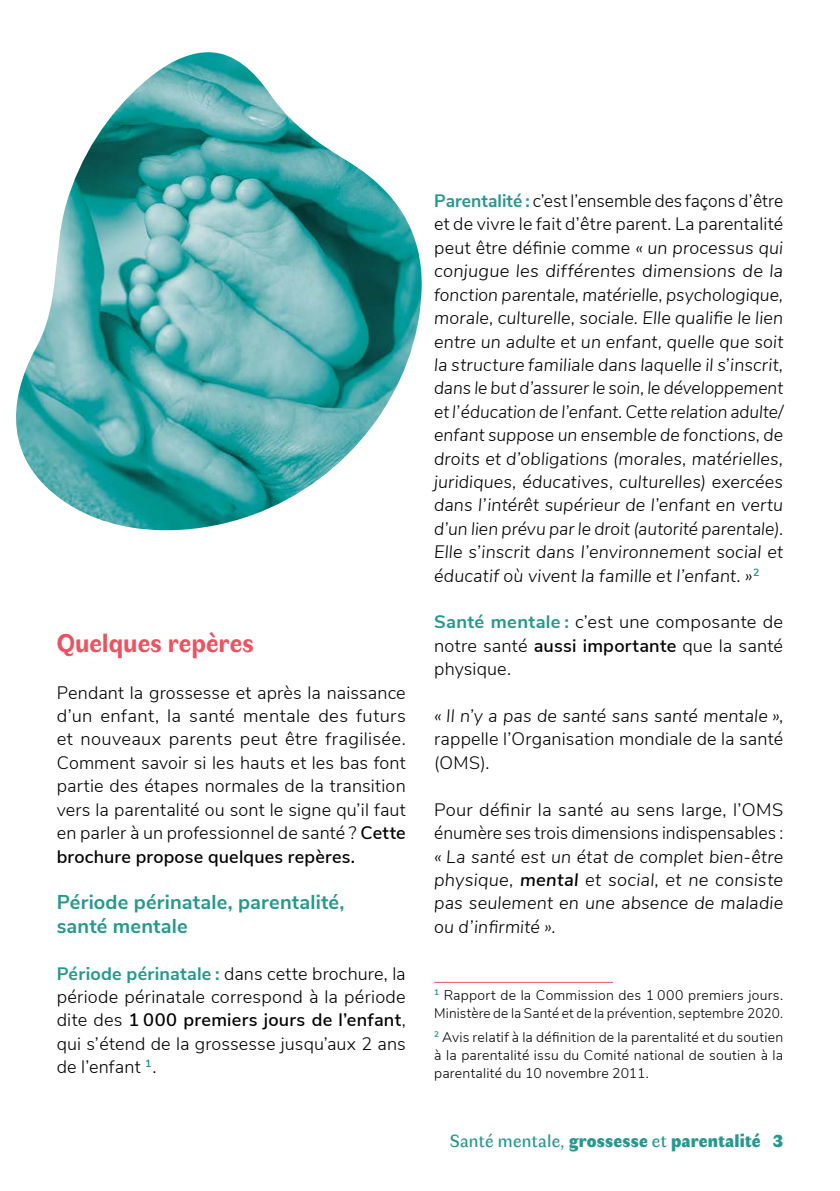
<style>
.page{position:relative;width:840px;height:1191px;background:#fff}
.page>*{position:absolute;margin:0;border:0;box-sizing:border-box;transform-origin:0 0}
.T1{font:700 26px "Faune Text";letter-spacing:-.005em;color:#ed525e}
.T2{font:700 20px/23.4px "Nunito Sans";letter-spacing:.01em;color:#26988d}
.CORPS{font:italic 300 18px/23.4px "Nunito Sans";letter-spacing:.01em;color:#000;text-align:justify}
.CORPS-2{font:300 18px/23.4px "Nunito Sans";letter-spacing:.01em;color:#000;text-align:justify}
.t1{font:900 18px "Faune Display";letter-spacing:.01em;color:#26988d}
.Notes{font:300 14px/18px "Nunito Sans";letter-spacing:.015em;color:#000}
.s1{font-weight:600}
.s2{font-weight:700;color:#26988d}
.s3{font-weight:700;font-style:normal;color:#26988d}
.s4{font-style:normal}
.s5{font-style:italic}
.s6{font-family:"Faune Text";font-weight:400}
</style>
<div class="page">
<img style="left:16px;top:52px;width:406px;height:478px">
<hr style="left:434px;top:981px;width:178px;height:1px;background:#ed525e">
<p class="T1" style="left:57px;top:625px;width:198px">Quelques repères</p>
<p class="CORPS-2" style="left:57px;top:679px;width:350px">Pendant la grossesse et après la naissance d’un enfant, la santé mentale des futurs et nouveaux parents peut être fragilisée.<br>Comment savoir si les hauts et les bas font partie des étapes normales de la transition vers la parentalité ou sont le signe qu’il faut en parler à un professionnel de santé ? <span class="s1">Cette brochure propose quelques repères.</span></p>
<p class="T2" style="left:57px;top:889px;width:289px">Période périnatale, parentalité, santé mentale</p>
<p class="CORPS-2" style="left:57px;top:960px;width:350px"><span class="s2">Période périnatale :</span> dans cette brochure, la période périnatale correspond à la période dite des <span class="s1">1 000 premiers jours de l’enfant</span>, qui s’étend de la grossesse jusqu’aux 2 ans de l’enfant <sup>1</sup>.</p>
<p class="CORPS" style="left:434px;top:188px;width:350px"><span class="s3">Parentalité :</span> <span class="s4">c’est l’ensemble des façons d’être et de vivre le fait d’être parent. La parentalité peut être définie comme</span> « un processus qui conjugue les différentes dimensions de la fonction parentale, matérielle, psychologique, morale, culturelle, sociale. Elle qualifie le lien entre un adulte et un enfant, quelle que soit la structure familiale dans laquelle il s’inscrit, dans le but d’assurer le soin, le développement et l’éducation de l’enfant. Cette relation adulte/ enfant suppose un ensemble de fonctions, de droits et d’obligations (morales, matérielles, juridiques, éducatives, culturelles) exercées dans l’intérêt supérieur de l’enfant en vertu d’un lien prévu par le droit (autorité parentale).<br>Elle s’inscrit dans l’environnement social et éducatif où vivent la famille et l’enfant. »<sup>2</sup></p>
<p class="CORPS-2" style="left:434px;top:609px;width:350px"><span class="s2">Santé mentale :</span> c’est une composante de notre santé <span class="s1">aussi importante</span> que la santé physique.</p>
<p class="CORPS-2" style="left:434px;top:703px;width:350px"><span class="s5">« Il n’y a pas de santé sans santé mentale »</span>, rappelle l’Organisation mondiale de la santé (OMS).</p>
<p class="CORPS" style="left:434px;top:796px;width:350px"><span class="s4">Pour définir la santé au sens large, l’OMS énumère ses trois dimensions indispensables : </span>« La santé est un état de complet bien-être physique, <span class="s1">mental</span> et social, et ne consiste pas seulement en une absence de maladie ou d’infirmité »<span class="s4">.</span></p>
<p class="Notes" style="left:434px;top:985px;width:350px"><sup>1</sup> Rapport de la Commission des 1 000 premiers jours.<br>Ministère de la Santé et de la prévention, septembre 2020.</p>
<p class="Notes" style="left:434px;top:1026px;width:350px;text-align:justify"><sup>2</sup> Avis relatif à la définition de la parentalité et du soutien à la parentalité issu du Comité national de soutien à la parentalité du 10 novembre 2011.</p>
<p class="t1" style="left:449px;top:1127px;width:334px"><span class="s6">Santé mentale,</span> grossesse <span class="s6">et</span> parentalité 3</p>
</div>
